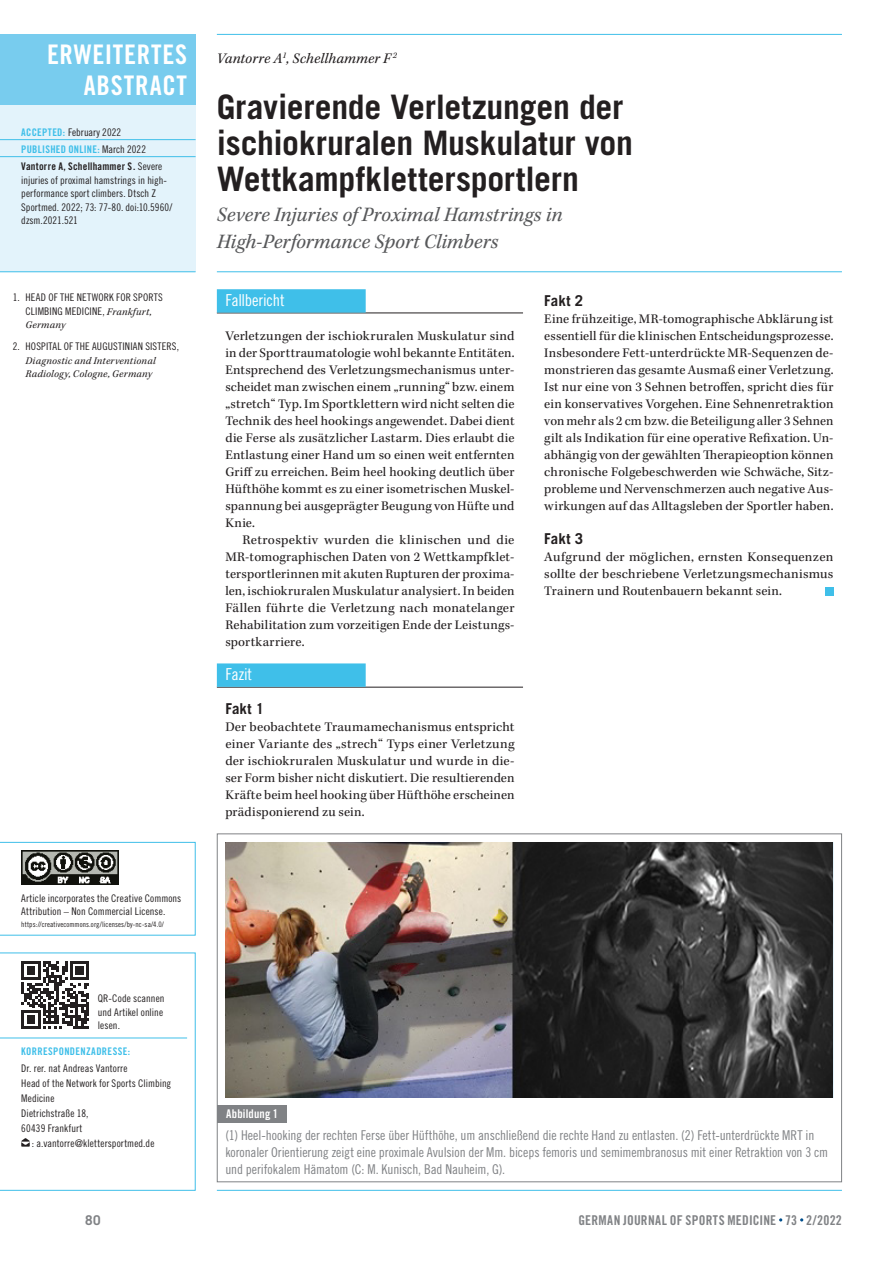
<style>
.page{position:relative;width:893px;height:1263px;background:#fff}
.page>*{position:absolute;margin:0;border:0;box-sizing:border-box;transform-origin:0 0}
.ORG_Headline__Sprach{font:700 33.75px/36px "Trade Gothic LT Std";letter-spacing:-.01em;color:#231f20}
.t1{font:27px/31.5px "Trade Gothic LT Std Bd Cn 20";letter-spacing:.03em;color:#fff;text-align:right}
.ORG_Subline__Sprache{font:italic 21px/27px "Kepler Std";letter-spacing:.005em;color:#57585a}
.ORG_Copy__Zwischenti{font:16.5px "Trade Gothic LT Std Cn 18";letter-spacing:-.01em;color:#fff}
.ORG_Autoren{font:italic 15px "Kepler Std";letter-spacing:.01em;color:#231f20}
.ORG_Copy__Subline{font:700 15px "Trade Gothic LT Std";color:#231f20}
.ORG_Copy__ohne_Einzu{font:13.5px/17px "Kepler Std";letter-spacing:.01em;color:#231f20;text-align:justify}
.ORG_Copy__Normal{font:13.5px/17px "Kepler Std";letter-spacing:.015em;color:#231f20;text-align:justify}
.ORG_Bildunterschrift{font:13.5px/17px "Trade Gothic LT Std Cn 18";letter-spacing:-.005em;color:#808285}
.t2{font:13.5px "Trade Gothic LT Std Bd Cn 20";letter-spacing:.02em;color:#808285}
.t3{font:700 13.5px "Trade Gothic LT Std";color:#808285}
.ORG_Kennung__Bild_Ta{font:12px "Trade Gothic LT Std Bd Cn 20";letter-spacing:.015em;color:#fff}
.ORG_VÖ-Autoren{font:10.5px/13.5px "Trade Gothic LT Std Cn 18";letter-spacing:.01em;color:#231f20}
.ORG_Korrespondenzadr{font:10.5px "Trade Gothic LT Std Cn 18";letter-spacing:.01em;color:#231f20}
.t4{font:italic 10.5px/13.5px "Kepler Std";letter-spacing:.02em;color:#231f20}
.ORG_VÖ-Angaben{font:10.5px "Trade Gothic LT Std Bd Cn 20";letter-spacing:.03em;color:#3fbfe9}
.ORG_VÖ-Angaben-2{font:10.5px "Trade Gothic LT Std Cn 18";letter-spacing:.005em;color:#231f20}
.t5{font:7.5px "Trade Gothic LT Std Cn 18";letter-spacing:.015em;color:#231f20}
.s1{font-family:"Trade Gothic LT Std Bd Cn 20";color:#3fbfe9}
.s2{font-family:"Trade Gothic LT Std Cn 18";color:#231f20}
.s3{font-family:"Trade Gothic LT Std Bd Cn 20"}
.s4{font-family:"Kepler Std";font-style:italic}
.s5{font-family:"Trade Gothic LT Std Cn 18";font-style:normal}
</style>
<div class="page">
<hr style="left:217px;top:1190px;width:625px;height:1px;background:#3fbfe9">
<svg style="left:0;top:952px;width:196px;height:239px"></svg>
<hr style="left:217px;top:271px;width:625px;height:1px;background:#3fbfe9">
<hr style="left:217px;top:34px;width:625px;height:1px;background:#3fbfe9">
<div style="left:0;top:34px;width:196px;height:71px;background:#78ccee"></div>
<div style="left:0;top:105px;width:196px;height:167px;background:#e3f3fb"></div>
<hr style="left:0;top:271px;width:196px;height:1px;background:#3fbfe9">
<hr style="left:0;top:139px;width:196px;height:1px;background:#3fbfe9">
<hr style="left:0;top:156px;width:196px;height:1px;background:#3fbfe9">
<hr style="left:217px;top:313px;width:306px;height:1px;background:#231f20">
<div style="left:217px;top:289px;width:149px;height:24px;background:#3fbfe9"></div>
<hr style="left:217px;top:687px;width:306px;height:1px;background:#231f20">
<div style="left:217px;top:663px;width:149px;height:24px;background:#3fbfe9"></div>
<div style="left:825px;top:587px;width:8px;height:8px;background:#3fbfe9"></div>
<div style="left:218px;top:1106px;width:69px;height:17px;background:#808285"></div>
<img style="left:225px;top:842px;width:608px;height:255px">
<svg style="left:21px;top:1138px;width:9px;height:8px"></svg>
<svg style="left:21px;top:961px;width:68px;height:68px"></svg>
<svg style="left:0;top:842px;width:196px;height:93px"></svg>
<h2 class="t1" style="left:47px;top:38px;width:141px">ERWEITERTES<br>ABSTRACT</h2>
<p class="ORG_VÖ-Angaben-2" style="left:21px;top:126px;width:101px"><span class="s1">ACCEPTED:</span> February 2022</p>
<p class="ORG_VÖ-Angaben" style="left:21px;top:143px;width:126px">PUBLISHED ONLINE: <span class="s2">March 2022</span></p>
<p class="ORG_VÖ-Autoren" style="left:21px;top:159px;width:152px"><span class="s3">Vantorre A, Schellhammer S.</span> Severe injuries of proximal hamstrings in high&shy;performance sport climbers. Dtsch Z Sportmed. 2022; 73: 77-80. doi:10.5960/ dzsm.2021.521</p>
<p class="ORG_VÖ-Autoren" style="left:26px;top:290px;width:139px;text-indent:-13px">1. HEAD OF THE NETWORK FOR SPORTS<br>CLIMBING MEDICINE, <span class="s4">Frankfurt,<br>Germany</span></p>
<p class="t4" style="left:26px;top:340px;width:155px;text-indent:-13px"><span class="s5">2. HOSPITAL OF THE AUGUSTINIAN SISTERS,<br></span>Diagnostic and Interventional<br>Radiology, Cologne, Germany</p>
<p class="ORG_VÖ-Autoren" style="left:21px;top:891px;width:162px">Article incorporates the Creative Commons<br>Attribution – Non Commercial License.</p>
<p class="t5" style="left:21px;top:920px;width:144px">https://creativecommons.org/licenses/by-nc-sa/4.0/</p>
<p class="ORG_VÖ-Autoren" style="left:98px;top:991px;width:68px">QR-Code scannen und Artikel online lesen.</p>
<p class="ORG_VÖ-Angaben" style="left:21px;top:1044px;width:111px">KORRESPONDENZADRESSE:</p>
<p class="ORG_Korrespondenzadr" style="left:21px;top:1062px;width:108px">Dr. rer. nat Andreas Vantorre</p>
<p class="ORG_Korrespondenzadr" style="left:21px;top:1077px;width:152px">Head of the Network for Sports Climbing</p>
<p class="ORG_Korrespondenzadr" style="left:21px;top:1092px;width:35px">Medicine</p>
<p class="ORG_Korrespondenzadr" style="left:21px;top:1107px;width:69px">Dietrichstraße 18,</p>
<p class="ORG_Korrespondenzadr" style="left:21px;top:1122px;width:63px">60439 Frankfurt</p>
<p class="ORG_Korrespondenzadr" style="left:32px;top:1137px;width:124px">: a.vantorre@klettersportmed.de</p>
<p class="ORG_Autoren" style="left:217px;top:50px;width:182px">Vantorre A<sup>1</sup>, Schellhammer F<sup>2</sup></p>
<p class="ORG_Headline__Sprach" style="left:217px;top:89px;width:418px">Gravierende Verletzungen der ischiokruralen Muskulatur von<br>Wettkampfklettersportlern</p>
<p class="ORG_Subline__Sprache" style="left:217px;top:202px;width:347px">Severe Injuries of Proximal Hamstrings in<br>High-Performance Sport Climbers</p>
<p class="ORG_Copy__Zwischenti" style="left:225px;top:290px;width:61px">Fallbericht</p>
<p class="ORG_Copy__ohne_Einzu" style="left:225px;top:328px;width:291px">Verletzungen der ischiokruralen Muskulatur sind in der Sporttraumatologie wohl bekannte Entitäten.<br>Entsprechend des Verletzungsmechanismus unter&shy;scheidet man zwischen einem „running“ bzw. einem „stretch“ Typ. Im Sportklettern wird nicht selten die Technik des heel hookings angewendet. Dabei dient die Ferse als zusätzlicher Lastarm. Dies erlaubt die Entlastung einer Hand um so einen weit entfernten Griff zu erreichen. Beim heel hooking deutlich über Hüfthöhe kommt es zu einer isometrischen Muskel&shy;spannung bei ausgeprägter Beugung von Hüfte und Knie.</p>
<p class="ORG_Copy__Normal" style="left:225px;top:532px;width:291px;text-indent:17px">Retrospektiv wurden die klinischen und die MR-tomographischen Daten von 2 Wettkampfklet&shy;tersportlerinnen mit akuten Rupturen der proxima&shy;len, ischiokruralen Muskulatur analysiert. In beiden Fällen führte die Verletzung nach monatelanger Rehabilitation zum vorzeitigen Ende der Leistungs&shy;sportkarriere.</p>
<p class="ORG_Copy__Zwischenti" style="left:225px;top:665px;width:28px">Fazit</p>
<p class="ORG_Copy__Subline" style="left:225px;top:700px;width:40px">Fakt 1</p>
<p class="ORG_Copy__ohne_Einzu" style="left:225px;top:719px;width:291px">Der beobachtete Traumamechanismus entspricht einer Variante des „strech“ Typs einer Verletzung der ischiokruralen Muskulatur und wurde in die&shy;ser Form bisher nicht diskutiert. Die resultierenden Kräfte beim heel hooking über Hüfthöhe erscheinen prädisponierend zu sein.</p>
<p class="ORG_Copy__Subline" style="left:544px;top:292px;width:40px">Fakt 2</p>
<p class="ORG_Copy__ohne_Einzu" style="left:544px;top:311px;width:291px">Eine frühzeitige, MR-tomographische Abklärung ist essentiell für die klinischen Entscheidungsprozesse.<br>Insbesondere Fett-unterdrückte MR-Sequenzen de&shy;monstrieren das gesamte Ausmaß einer Verletzung.<br>Ist nur eine von 3 Sehnen betroffen, spricht dies für ein konservatives Vorgehen. Eine Sehnenretraktion von mehr als 2 cm bzw. die Beteiligung aller 3 Sehnen gilt als Indikation für eine operative Refixation. Un&shy;abhängig von der gewählten Therapieoption können chronische Folgebeschwerden wie Schwäche, Sitz&shy;probleme und Nervenschmerzen auch negative Aus&shy;wirkungen auf das Alltagsleben der Sportler haben.</p>
<p class="ORG_Copy__Subline" style="left:544px;top:530px;width:40px">Fakt 3</p>
<p class="ORG_Copy__ohne_Einzu" style="left:544px;top:549px;width:291px">Aufgrund der möglichen, ernsten Konsequenzen sollte der beschriebene Verletzungsmechanismus Trainern und Routenbauern bekannt sein.</p>
<p class="ORG_Kennung__Bild_Ta" style="left:226px;top:1107px;width:54px">Abbildung 1</p>
<p class="ORG_Bildunterschrift" style="left:225px;top:1126px;width:604px">(1) Heel-hooking der rechten Ferse über Hüfthöhe, um anschließend die rechte Hand zu entlasten. (2) Fett-unterdrückte MRT in koronaler Orientierung zeigt eine proximale Avulsion der Mm. biceps femoris und semimembranosus mit einer Retraktion von 3 cm und perifokalem Hämatom (C: M. Kunisch, Bad Nauheim, G).</p>
<p class="t3" style="left:85px;top:1211px;width:17px">80</p>
<p class="t2" style="left:578px;top:1212px;width:265px">GERMAN JOURNAL OF SPORTS MEDICINE 73 2/2022</p>
</div>
